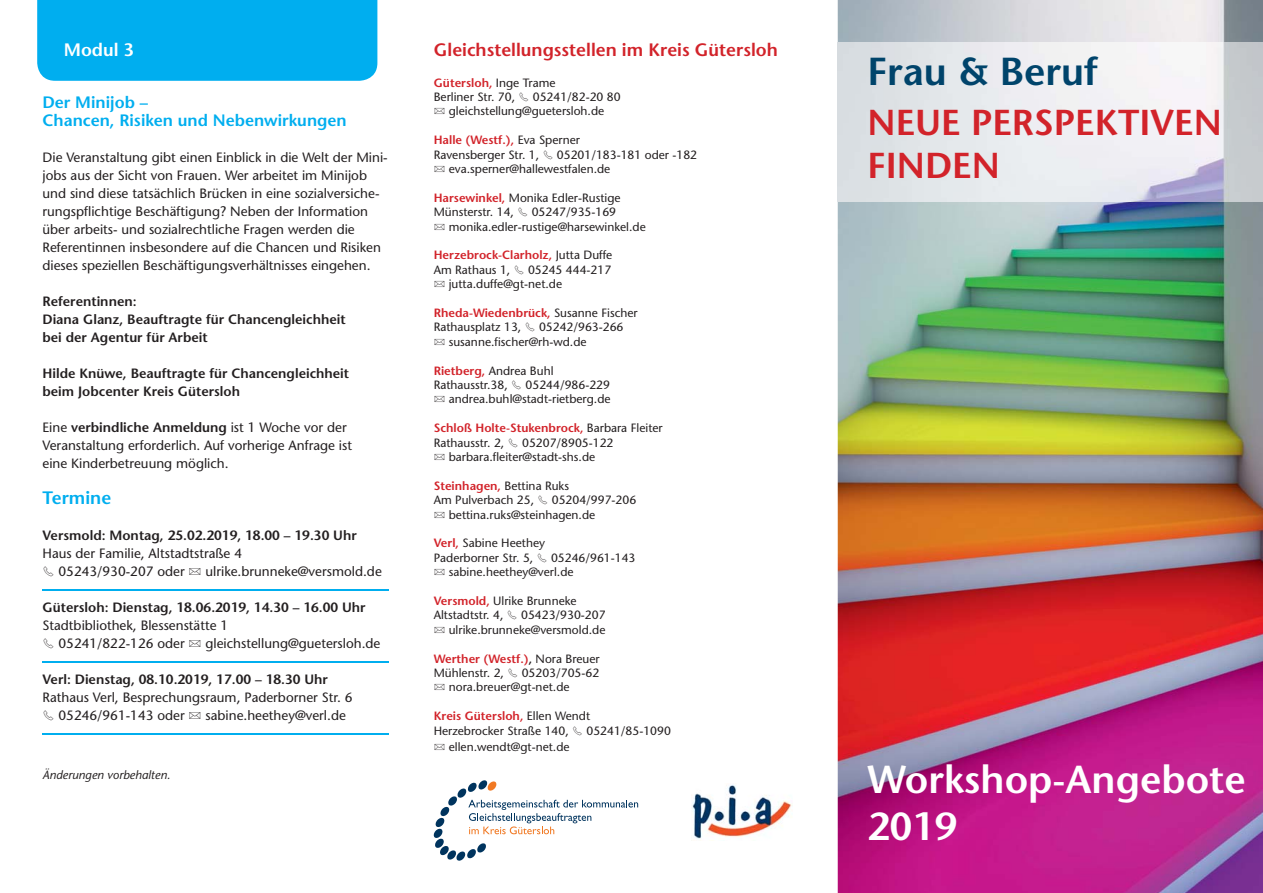
<style>
.page{position:relative;width:1263px;height:893px;background:#fff}
.page>*{position:absolute;margin:0;border:0;box-sizing:border-box;transform-origin:0 0}
.t1{font:600 39px/46.8px "Stone Sans";color:#fff}
.t2{font:600 39px "Stone Sans";color:#00446b}
.t3{font:600 36px/43.2px "Stone Sans";color:#d2232a}
.t4{font:600 18px "Stone Sans";color:#d2232a}
.t5{font:600 18px "Stone Sans";color:#00aeef}
.t6{font:600 18px "Stone Sans";color:#fff}
.t7{font:600 16.5px/18px "Stone Sans";color:#00aeef}
.t8{font:13.5px/18px "Stone Sans";color:#231f20}
.t9{font:600 13.5px/18px "Stone Sans";color:#231f20}
.t10{font:12px/14.4px "Stone Sans";color:#231f20}
.t11{font:italic 12px "Stone Sans";color:#231f20}
.s1{font-weight:600}
.s2{font-weight:600;color:#d2232a}
</style>
<div class="page">
<div style="left:37px;top:0;width:340px;height:81px;background:#00aeef"></div>
<img style="left:838px;top:0;width:425px;height:893px">
<img style="left:838px;top:43px;width:425px;height:158px">
<hr style="left:43px;top:589px;width:346px;height:1px;background:#00aeef">
<hr style="left:43px;top:661px;width:346px;height:1px;background:#00aeef">
<hr style="left:43px;top:733px;width:346px;height:1px;background:#00aeef">
<svg style="left:433px;top:780px;width:205px;height:81px"></svg>
<img style="left:692px;top:784px;width:101px;height:55px">
<h3 class="t6" style="left:64px;top:43px;width:72px">Modul 3</h3>
<h3 class="t7" style="left:43px;top:95px;width:306px">Der Minijob –<br>Chancen, Risiken und Nebenwirkungen</h3>
<p class="t8" style="left:43px;top:150px;width:347px">Die Veranstaltung gibt einen Einblick in die Welt der Mini&shy;jobs aus der Sicht von Frauen. Wer arbeitet im Minijob und sind diese tatsächlich Brücken in eine sozialversiche&shy;rungspflichtige Beschäftigung? Neben der Information über arbeits- und sozialrechtliche Fragen werden die Referentinnen insbesondere auf die Chancen und Risiken dieses speziellen Beschäftigungsverhältnisses eingehen.</p>
<p class="t9" style="left:43px;top:294px;width:305px">Referentinnen:<br>Diana Glanz, Beauftragte für Chancengleichheit bei der Agentur für Arbeit</p>
<p class="t9" style="left:43px;top:366px;width:308px">Hilde Knüwe, Beauftragte für Chancengleichheit beim Jobcenter Kreis Gütersloh</p>
<p class="t8" style="left:43px;top:420px;width:311px">Eine <span class="s1">verbindliche Anmeldung</span> ist 1 Woche vor der<br>Veranstaltung erforderlich. Auf vorherige Anfrage ist eine Kinderbetreuung möglich.</p>
<h3 class="t5" style="left:43px;top:491px;width:70px">Termine</h3>
<p class="t9" style="left:43px;top:528px;width:316px">Versmold: Montag, 25.02.2019, 18.00 – 19.30 Uhr</p>
<p class="t8" style="left:43px;top:546px;width:201px">Haus der Familie, Altstadtstraße 4</p>
<p class="t8" style="left:43px;top:564px;width:341px">✓ 05243/930-207 oder ◆ ulrike.brunneke@versmold.de</p>
<p class="t9" style="left:43px;top:600px;width:325px">Gütersloh: Dienstag, 18.06.2019, 14.30 – 16.00 Uhr</p>
<p class="t8" style="left:43px;top:618px;width:187px">Stadtbibliothek, Blessenstätte 1</p>
<p class="t8" style="left:43px;top:636px;width:339px">✓ 05241/822-126 oder ◆ gleichstellung@guetersloh.de</p>
<p class="t9" style="left:43px;top:672px;width:287px">Verl: Dienstag, 08.10.2019, 17.00 – 18.30 Uhr</p>
<p class="t8" style="left:43px;top:690px;width:312px">Rathaus Verl, Besprechungsraum, Paderborner Str. 6</p>
<p class="t8" style="left:43px;top:708px;width:305px">✓ 05246/961-143 oder ◆ sabine.heethey@verl.de</p>
<p class="t11" style="left:43px;top:770px;width:130px">Änderungen vorbehalten.</p>
<h3 class="t4" style="left:434px;top:43px;width:346px">Gleichstellungsstellen im Kreis Gütersloh</h3>
<p class="t10" style="left:434px;top:77px;width:188px"><span class="s2">Gütersloh,</span> Inge Trame<br>Berliner Str. 70, ✓ 05241/82-20 80</p>
<p class="t10" style="left:434px;top:105px;width:172px">◆ gleichstellung@guetersloh.de</p>
<p class="t10" style="left:434px;top:134px;width:265px"><span class="s2">Halle (Westf.),</span> Eva Sperner<br>Ravensberger Str. 1, ✓ 05201/183-181 oder -182</p>
<p class="t10" style="left:434px;top:163px;width:178px">◆ eva.sperner@hallewestfalen.de</p>
<p class="t10" style="left:434px;top:192px;width:188px"><span class="s2">Harsewinkel,</span> Monika Edler-Rustige<br>Münsterstr. 14, ✓ 05247/935-169</p>
<p class="t10" style="left:434px;top:221px;width:213px">◆ monika.edler-rustige@harsewinkel.de</p>
<p class="t10" style="left:434px;top:249px;width:180px"><span class="s2">Herzebrock-Clarholz,</span> Jutta Duffe<br>Am Rathaus 1, ✓ 05245 444-217</p>
<p class="t10" style="left:434px;top:278px;width:130px">◆ jutta.duffe@gt-net.de</p>
<p class="t10" style="left:434px;top:307px;width:205px"><span class="s2">Rheda-Wiedenbrück,</span> Susanne Fischer<br>Rathausplatz 13, ✓ 05242/963-266</p>
<p class="t10" style="left:434px;top:336px;width:154px">◆ susanne.fischer@rh-wd.de</p>
<p class="t10" style="left:434px;top:365px;width:178px"><span class="s2">Rietberg,</span> Andrea Buhl<br>Rathausstr.38, ✓ 05244/986-229</p>
<p class="t10" style="left:434px;top:393px;width:178px">◆ andrea.buhl@stadt-rietberg.de</p>
<p class="t10" style="left:434px;top:422px;width:230px"><span class="s2">Schloß Holte-Stukenbrock,</span> Barbara Fleiter<br>Rathausstr. 2, ✓ 05207/8905-122</p>
<p class="t10" style="left:434px;top:451px;width:163px">◆ barbara.fleiter@stadt-shs.de</p>
<p class="t10" style="left:434px;top:480px;width:204px"><span class="s2">Steinhagen,</span> Bettina Ruks<br>Am Pulverbach 25, ✓ 05204/997-206</p>
<p class="t10" style="left:434px;top:509px;width:163px">◆ bettina.ruks@steinhagen.de</p>
<p class="t10" style="left:434px;top:537px;width:203px"><span class="s2">Verl,</span> Sabine Heethey<br>Paderborner Str. 5, ✓ 05246/961-143</p>
<p class="t10" style="left:434px;top:566px;width:141px">◆ sabine.heethey@verl.de</p>
<p class="t10" style="left:434px;top:595px;width:173px"><span class="s2">Versmold,</span> Ulrike Brunneke<br>Altstadtstr. 4, ✓ 05423/930-207</p>
<p class="t10" style="left:434px;top:624px;width:173px">◆ ulrike.brunneke@versmold.de</p>
<p class="t10" style="left:434px;top:653px;width:167px"><span class="s2">Werther (Westf.)</span><span class="s1">,</span> Nora Breuer<br>Mühlenstr. 2, ✓ 05203/705-62</p>
<p class="t10" style="left:434px;top:681px;width:137px">◆ nora.breuer@gt-net.de</p>
<p class="t10" style="left:434px;top:710px;width:239px"><span class="s2">Kreis Gütersloh,</span> Ellen Wendt<br>Herzebrocker Straße 140, ✓ 05241/85-1090</p>
<p class="t10" style="left:434px;top:741px;width:137px">◆ ellen.wendt@gt-net.de</p>
<h1 class="t2" style="left:867px;top:56px;width:232px">Frau &amp; Beruf</h1>
<h2 class="t3" style="left:867px;top:104px;width:356px">NEUE PERSPEKTIVEN<br>FINDEN</h2>
<h1 class="t1" style="left:867px;top:760px;width:380px">Workshop-Angebote<br>2019</h1>
</div>
